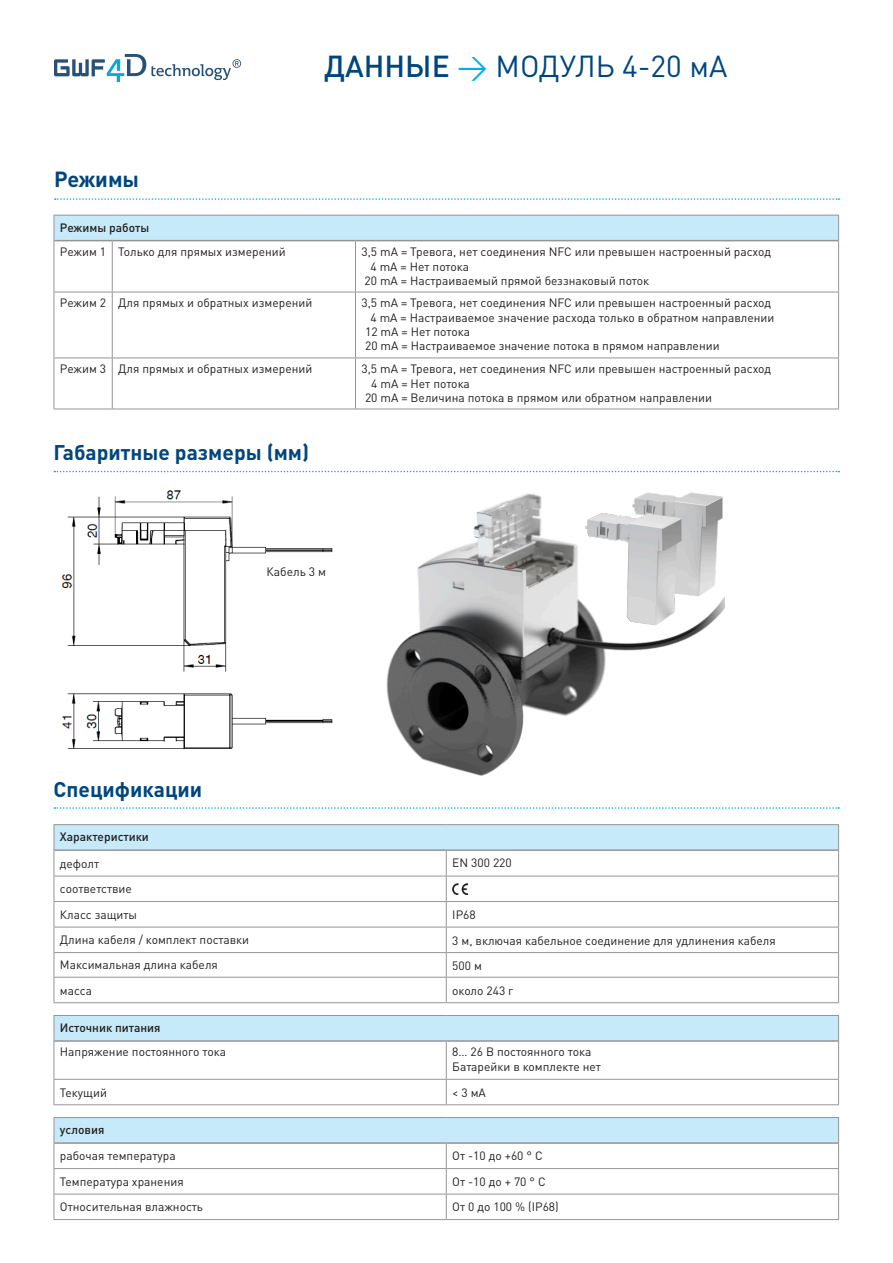
<style>
.page{position:relative;width:893px;height:1263px;background:#fff}
.page>*{position:absolute;margin:0;border:0;box-sizing:border-box;transform-origin:0 0}
.t1{font:30px "DIN Pro";color:#00467e}
.t2{font:700 21.6px "DIN Pro";color:#00467e}
.t3{font:700 21px "DIN Pro";color:#00467e}
.t4{font:12.15px "DIN Pro";color:#231f20}
.t5{font:12px/25.5px "DIN Pro";color:#231f20}
.t6{font:500 12px "DIN Pro";color:#231f20}
.s1{font-weight:500}
.s2{color:#00aeef}
</style>
<div class="page">
<svg style="left:54px;top:54px;width:187px;height:28px"></svg>
<img style="left:386px;top:492px;width:339px;height:284px">
<svg style="left:54px;top:471px;width:785px;height:1px"></svg>
<img style="left:61px;top:490px;width:272px;height:260px">
<div style="left:262px;top:626px;width:48px;height:23px;background:#fff"></div>
<svg style="left:54px;top:807px;width:785px;height:2px"></svg>
<svg style="left:54px;top:1003px;width:785px;height:139px"></svg>
<hr style="left:54px;top:824px;width:392px;height:1px;background:#939598">
<hr style="left:446px;top:824px;width:393px;height:1px;background:#939598">
<hr style="left:54px;top:1002px;width:392px;height:1px;background:#939598">
<hr style="left:446px;top:1002px;width:393px;height:1px;background:#939598">
<hr style="left:54px;top:1015px;width:392px;height:1px;background:#939598">
<svg style="left:54px;top:1016px;width:1px;height:24px"></svg>
<hr style="left:446px;top:1015px;width:393px;height:1px;background:#939598">
<svg style="left:838px;top:1016px;width:1px;height:25px"></svg>
<hr style="left:54px;top:1041px;width:1px;height:38px;background:#939598">
<hr style="left:446px;top:1042px;width:1px;height:37px;background:#939598">
<hr style="left:838px;top:1041px;width:1px;height:38px;background:#939598">
<hr style="left:54px;top:1079px;width:392px;height:1px;background:#939598">
<svg style="left:54px;top:1080px;width:1px;height:24px"></svg>
<hr style="left:446px;top:1079px;width:393px;height:1px;background:#939598">
<svg style="left:446px;top:1080px;width:1px;height:24px"></svg>
<svg style="left:838px;top:1080px;width:1px;height:24px"></svg>
<hr style="left:54px;top:1104px;width:392px;height:1px;background:#939598">
<hr style="left:446px;top:1104px;width:393px;height:1px;background:#939598">
<hr style="left:54px;top:1117px;width:392px;height:1px;background:#939598">
<hr style="left:446px;top:1117px;width:393px;height:1px;background:#939598">
<hr style="left:54px;top:1168px;width:392px;height:1px;background:#939598">
<hr style="left:446px;top:1168px;width:393px;height:1px;background:#939598">
<hr style="left:54px;top:1194px;width:392px;height:1px;background:#939598">
<svg style="left:54px;top:1118px;width:1px;height:101px"></svg>
<hr style="left:446px;top:1194px;width:393px;height:1px;background:#939598">
<svg style="left:446px;top:1144px;width:1px;height:75px"></svg>
<svg style="left:838px;top:1118px;width:1px;height:101px"></svg>
<hr style="left:54px;top:1219px;width:392px;height:1px;background:#939598">
<hr style="left:446px;top:1219px;width:393px;height:1px;background:#939598">
<hr style="left:54px;top:1040px;width:392px;height:2px;background:#939598">
<hr style="left:446px;top:1040px;width:392px;height:2px;background:#939598">
<hr style="left:54px;top:1142px;width:392px;height:2px;background:#939598">
<hr style="left:446px;top:1142px;width:392px;height:2px;background:#939598">
<svg style="left:54px;top:825px;width:785px;height:177px"></svg>
<hr style="left:446px;top:849px;width:392px;height:2px;background:#939598">
<img style="left:452px;top:884px;width:15px;height:10px">
<svg style="left:55px;top:198px;width:784px;height:2px"></svg>
<div style="left:54px;top:215px;width:785px;height:26px;background:#c6eafa"></div>
<hr style="left:54px;top:215px;width:58px;height:1px;background:#939598">
<svg style="left:54px;top:215px;width:1px;height:25px"></svg>
<hr style="left:112px;top:215px;width:243px;height:1px;background:#939598">
<hr style="left:355px;top:215px;width:484px;height:1px;background:#939598">
<svg style="left:838px;top:215px;width:1px;height:26px"></svg>
<hr style="left:54px;top:241px;width:1px;height:51px;background:#939598">
<hr style="left:112px;top:241px;width:1px;height:51px;background:#939598">
<hr style="left:355px;top:241px;width:1px;height:51px;background:#939598">
<hr style="left:838px;top:241px;width:1px;height:51px;background:#939598">
<hr style="left:54px;top:292px;width:58px;height:1px;background:#939598">
<hr style="left:54px;top:292px;width:1px;height:66px;background:#939598">
<hr style="left:112px;top:292px;width:243px;height:1px;background:#939598">
<hr style="left:112px;top:292px;width:1px;height:66px;background:#939598">
<hr style="left:355px;top:292px;width:484px;height:1px;background:#939598">
<hr style="left:355px;top:292px;width:1px;height:66px;background:#939598">
<hr style="left:838px;top:292px;width:1px;height:66px;background:#939598">
<hr style="left:54px;top:358px;width:58px;height:1px;background:#939598">
<hr style="left:54px;top:358px;width:1px;height:51px;background:#939598">
<hr style="left:112px;top:358px;width:243px;height:1px;background:#939598">
<hr style="left:112px;top:358px;width:1px;height:51px;background:#939598">
<hr style="left:355px;top:358px;width:484px;height:1px;background:#939598">
<hr style="left:355px;top:358px;width:1px;height:51px;background:#939598">
<hr style="left:838px;top:358px;width:1px;height:51px;background:#939598">
<hr style="left:54px;top:409px;width:58px;height:1px;background:#939598">
<hr style="left:112px;top:409px;width:243px;height:1px;background:#939598">
<hr style="left:355px;top:409px;width:484px;height:1px;background:#939598">
<hr style="left:54px;top:240px;width:58px;height:1px;background:#939598">
<hr style="left:112px;top:240px;width:243px;height:1px;background:#939598">
<hr style="left:355px;top:240px;width:483px;height:1px;background:#939598">
<h1 class="t1" style="left:324px;top:46px;width:405px"><span class="s1">ДАННЫЕ</span> <span class="s2">→</span> МОДУЛЬ 4-20 мА</h1>
<h2 class="t2" style="left:54px;top:164px;width:87px">Режимы</h2>
<p class="t6" style="left:60px;top:219px;width:91px">Режимы работы</p>
<p class="t5" style="left:60px;top:239px;width:227px">Режим 1 Только для прямых измерений</p>
<p class="t5" style="left:361px;top:239px;width:411px">3,5 mA = Тревога, нет соединения NFC или превышен настроенный расход</p>
<p class="t5" style="left:370px;top:253px;width:100px">4 mA = Нет потока</p>
<p class="t5" style="left:364px;top:267px;width:286px">20 mA = Настраиваемый прямой беззнаковый поток</p>
<p class="t5" style="left:60px;top:290px;width:254px">Режим 2 Для прямых и обратных измерений</p>
<p class="t5" style="left:361px;top:290px;width:411px">3,5 mA = Тревога, нет соединения NFC или превышен настроенный расход</p>
<p class="t5" style="left:370px;top:304px;width:405px">4 mA = Настраиваемое значение расхода только в обратном направлении</p>
<p class="t5" style="left:365px;top:318px;width:106px">12 mA = Нет потока</p>
<p class="t5" style="left:365px;top:333px;width:356px">20 mA = Настраиваемое значение потока в прямом направлении</p>
<p class="t5" style="left:60px;top:356px;width:254px">Режим 3 Для прямых и обратных измерений</p>
<p class="t5" style="left:361px;top:356px;width:411px">3,5 mA = Тревога, нет соединения NFC или превышен настроенный расход</p>
<p class="t5" style="left:371px;top:370px;width:100px">4 mA = Нет потока</p>
<p class="t5" style="left:365px;top:384px;width:349px">20 mA = Величина потока в прямом или обратном направлении</p>
<h3 class="t3" style="left:54px;top:438px;width:257px">Габаритные размеры (мм)</h3>
<p class="t4" style="left:266px;top:563px;width:61px">Кабель 3 м</p>
<h3 class="t3" style="left:54px;top:775px;width:150px">Спецификации</h3>
<p class="t6" style="left:60px;top:829px;width:90px">Характеристики</p>
<p class="t5" style="left:60px;top:850px;width:41px">дефолт</p>
<p class="t5" style="left:452px;top:849px;width:61px">EN 300 220</p>
<p class="t5" style="left:60px;top:876px;width:79px">соответствие<br>Класс защиты</p>
<p class="t5" style="left:452px;top:902px;width:25px">IP68</p>
<p class="t5" style="left:60px;top:927px;width:191px">Длина кабеля / комплект поставки</p>
<p class="t5" style="left:452px;top:927px;width:325px">3 м, включая кабельное соединение для удлинения кабеля</p>
<p class="t5" style="left:60px;top:952px;width:159px">Максимальная длина кабеля</p>
<p class="t5" style="left:452px;top:953px;width:31px">500 м</p>
<p class="t5" style="left:60px;top:977px;width:34px">масса</p>
<p class="t5" style="left:452px;top:977px;width:63px">около 243 г</p>
<p class="t6" style="left:60px;top:1019px;width:102px">Источник питания</p>
<p class="t5" style="left:60px;top:1038px;width:168px">Напряжение постоянного тока</p>
<p class="t5" style="left:452px;top:1044px;width:150px;line-height:14.4px">8… 26 В постоянного тока<br>Батарейки в комплекте нет</p>
<p class="t5" style="left:60px;top:1079px;width:49px">Текущий</p>
<p class="t5" style="left:452px;top:1079px;width:35px">&lt; 3 мА</p>
<p class="t6" style="left:60px;top:1121px;width:46px">условия</p>
<p class="t5" style="left:60px;top:1143px;width:117px">рабочая температура</p>
<p class="t5" style="left:452px;top:1143px;width:92px">От -10 до +60 ° C</p>
<p class="t5" style="left:60px;top:1168px;width:125px">Температура хранения</p>
<p class="t5" style="left:452px;top:1168px;width:95px">От -10 до + 70 ° C</p>
<p class="t5" style="left:60px;top:1194px;width:145px">Относительная влажность</p>
<p class="t5" style="left:452px;top:1194px;width:108px">От 0 до 100 % (IP68)</p>
</div>
